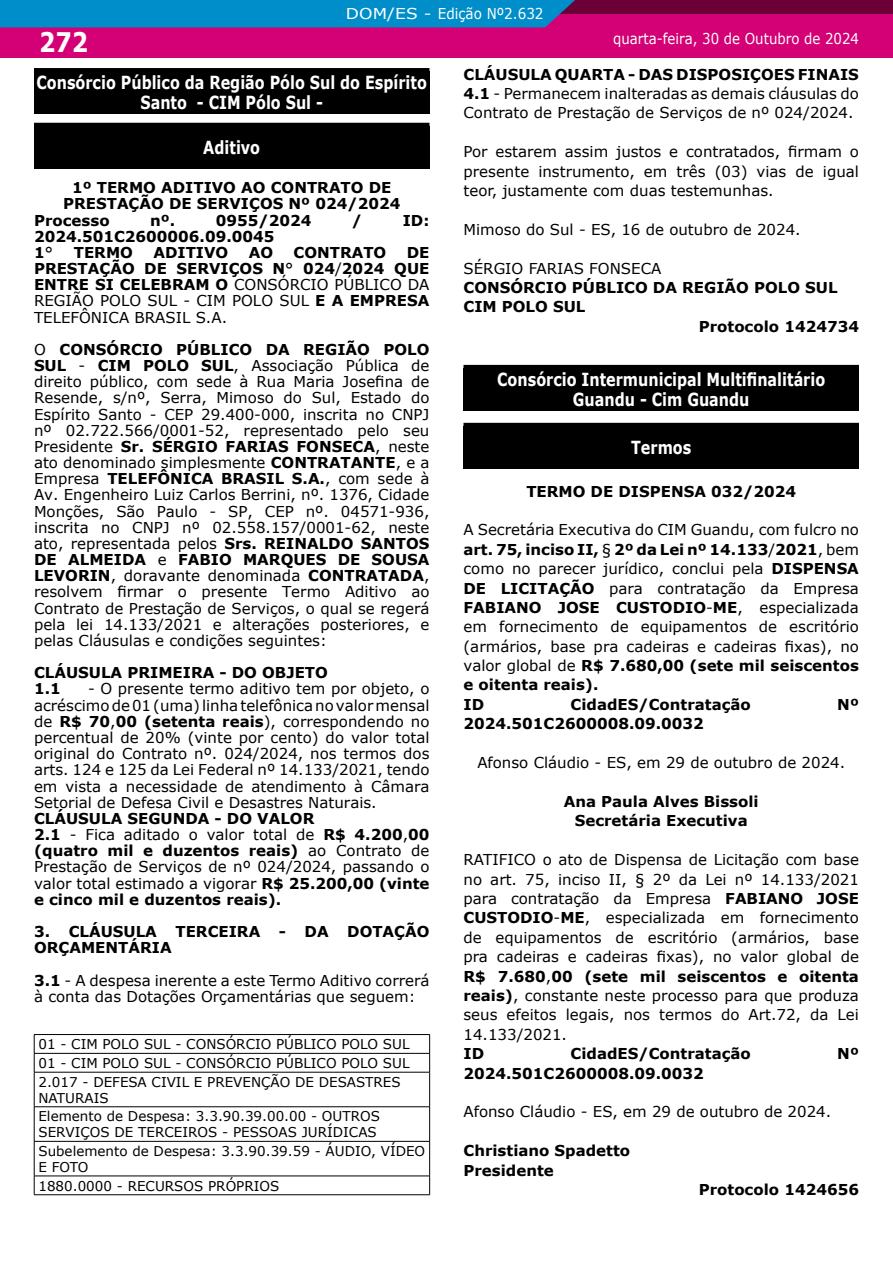
<style>
.page{position:relative;width:893px;height:1263px;background:#fff}
.page>*{position:absolute;margin:0;border:0;box-sizing:border-box;transform-origin:0 0}
.t1{font:700 27px "Verdana";color:#fff;scale:.85 1}
.t2{font:700 18px/19.5px "Verdana";color:#fff;text-align:center;scale:.8 1}
.t3{font:15px/16.2px "Verdana";color:#000;text-align:justify}
.t4{font:700 15px/16.2px "Verdana";color:#000}
.t5{font:15px "Verdana";color:#fff;scale:.89 1}
.t6{font:15px "Verdana";color:#fff;scale:1.14 1}
.t7{font:13.5px/18.9px "Verdana";color:#000}
.s1{font-weight:400}
.s2{font-weight:700}
</style>
<div class="page">
<div style="left:0;top:0;width:893px;height:57px;background:#d40075"></div>
<div style="left:0;top:0;width:893px;height:14px;background:#6b0037"></div>
<div style="left:0;top:0;width:575px;height:27px;background:#008eca"></div>
<div style="left:34px;top:71px;width:395px;height:43px;background:#000"></div>
<div style="left:34px;top:68px;width:395px;height:6px;background:#000"></div>
<div style="left:34px;top:126px;width:395px;height:42px;background:#000"></div>
<div style="left:34px;top:123px;width:395px;height:6px;background:#000"></div>
<svg style="left:35px;top:1052px;width:394px;height:124px"></svg>
<hr style="left:34px;top:1034px;width:396px;height:1px;background:#000">
<hr style="left:34px;top:1053px;width:396px;height:1px;background:#000">
<hr style="left:34px;top:1072px;width:396px;height:1px;background:#000">
<hr style="left:34px;top:1106px;width:396px;height:1px;background:#000">
<hr style="left:34px;top:1141px;width:396px;height:1px;background:#000">
<hr style="left:34px;top:1176px;width:396px;height:1px;background:#000">
<hr style="left:34px;top:1194px;width:396px;height:1px;background:#000">
<svg style="left:34px;top:1035px;width:1px;height:37px"></svg>
<hr style="left:34px;top:1072px;width:1px;height:34px;background:#000">
<hr style="left:34px;top:1107px;width:1px;height:34px;background:#000">
<hr style="left:34px;top:1141px;width:1px;height:35px;background:#000">
<svg style="left:34px;top:1176px;width:1px;height:18px"></svg>
<svg style="left:429px;top:1035px;width:1px;height:37px"></svg>
<hr style="left:429px;top:1072px;width:1px;height:34px;background:#000">
<hr style="left:429px;top:1107px;width:1px;height:34px;background:#000">
<hr style="left:429px;top:1141px;width:1px;height:35px;background:#000">
<svg style="left:429px;top:1176px;width:1px;height:18px"></svg>
<div style="left:463px;top:368px;width:396px;height:42px;background:#000"></div>
<div style="left:463px;top:365px;width:396px;height:6px;background:#000"></div>
<div style="left:463px;top:426px;width:396px;height:42px;background:#000"></div>
<div style="left:463px;top:423px;width:396px;height:6px;background:#000"></div>
<h1 class="t1" style="left:39px;top:23px;width:59px">272</h1>
<p class="t6" style="left:346px;top:3px;width:175px">DOM/ES - Edição Nº2.632</p>
<p class="t5" style="left:613px;top:28px;width:278px">quarta-feira, 30 de Outubro de 2024</p>
<p class="t2" style="left:36px;top:73px;width:490px">Consórcio Público da Região Pólo Sul do Espírito<br>Santo - CIM Pólo Sul -</p>
<p class="t2" style="left:203px;top:137px;width:73px">Aditivo</p>
<p class="t4" style="left:72px;top:179px;width:321px">1º TERMO ADITIVO AO CONTRATO DE</p>
<p class="t4" style="left:63px;top:195px;width:339px">PRESTAÇÃO DE SERVIÇOS Nº 024/2024</p>
<p class="t4" style="left:34px;top:212px;width:77px">Processo</p>
<p class="t4" style="left:150px;top:212px;width:27px">nº.</p>
<p class="t4" style="left:216px;top:212px;width:97px">0955/2024</p>
<p class="t4" style="left:352px;top:212px;width:12px">/</p>
<p class="t4" style="left:403px;top:212px;width:28px">ID:</p>
<p class="t4" style="left:34px;top:228px;width:242px">2024.501C2600006.09.0045<br>1<span class="s1">°</span></p>
<p class="t4" style="left:74px;top:244px;width:61px">TERMO</p>
<p class="t4" style="left:153px;top:244px;width:76px">ADITIVO</p>
<p class="t4" style="left:249px;top:244px;width:26px">AO</p>
<p class="t4" style="left:293px;top:244px;width:94px">CONTRATO</p>
<p class="t3" style="left:34px;top:244px;width:397px;text-indent:373px"><span class="s2">DE PRESTAÇÃO DE SERVIÇOS N</span>° <span class="s2">024</span>/<span class="s2">2024 QUE ENTRE SI CELEBRAM O</span> CONSÓRCIO PÚBLICO DA REGIÃO POLO SUL - CIM POLO SUL <span class="s2">E A EMPRESA </span>TELEFÔNICA BRASIL S.A.</p>
<p class="t3" style="left:34px;top:341px;width:397px">O <span class="s2">CONSÓRCIO PÚBLICO DA REGIÃO POLO SUL</span> - <span class="s2">CIM POLO SUL</span>, Associação Pública de direito público, com sede à Rua Maria Josefina de Resende, s/nº, Serra, Mimoso do Sul, Estado do Espírito Santo - CEP 29.400-000, inscrita no CNPJ nº 02.722.566/0001-52, representado pelo seu Presidente <span class="s2">Sr. SÉRGIO FARIAS FONSECA</span>, neste ato denominado simplesmente <span class="s2">CONTRATANTE</span>, e a Empresa <span class="s2">TELEFÔNICA BRASIL S.A.</span>, com sede à Av. Engenheiro Luiz Carlos Berrini, nº. 1376, Cidade Monções, São Paulo - SP, CEP nº. 04571-936, inscrita no CNPJ nº 02.558.157/0001-62, neste ato, representada pelos <span class="s2">Srs. REINALDO SANTOS DE ALMEIDA</span> e <span class="s2">FABIO MARQUES DE SOUSA LEVORIN</span>, doravante denominada <span class="s2">CONTRATADA</span>, resolvem firmar o presente Termo Aditivo ao Contrato de Prestação de Serviços, o qual se regerá pela lei 14.133/2021 e alterações posteriores, e pelas Cláusulas e condições seguintes:</p>
<p class="t4" style="left:34px;top:664px;width:295px">CLÁUSULA PRIMEIRA - DO OBJETO<br>1.1</p>
<p class="t3" style="left:34px;top:681px;width:397px;text-indent:54px">- O presente termo aditivo tem por objeto, o acréscimo de 01 (uma) linha telefônica no valor mensal de <span class="s2">R$ 70</span>,<span class="s2">00 (setenta reais</span>), correspondendo no percentual de 20% (vinte por cento) do valor total original do Contrato nº. 024/2024, nos termos dos arts. 124 e 125 da Lei Federal nº 14.133/2021, tendo em vista a necessidade de atendimento à Câmara Setorial de Defesa Civil e Desastres Naturais.</p>
<p class="t3" style="left:34px;top:810px;width:397px;text-align:left"><span class="s2">CLÁUSULA SEGUNDA - DO VALOR<br>2.1</span> - Fica aditado o valor total de <span class="s2">R$ 4.200</span>,<span class="s2">00 (quatro mil e duzentos reais)</span> ao Contrato de Prestação de Serviços de nº 024/2024, passando o valor total estimado a vigorar <span class="s2">R$ 25.200,00 (vinte e cinco mil e duzentos reais).</span></p>
<p class="t4" style="left:34px;top:923px;width:397px">3. CLÁUSULA TERCEIRA - DA DOTAÇÃO<br>ORÇAMENTÁRIA</p>
<p class="t3" style="left:34px;top:972px;width:397px"><span class="s2">3.1</span> - A despesa inerente a este Termo Aditivo correrá à conta das Dotações Orçamentárias que seguem:</p>
<p class="t7" style="left:38px;top:1034px;width:373px;text-align:justify">01 - CIM POLO SUL - CONSÓRCIO PÚBLICO POLO SUL 01 - CIM POLO SUL - CONSÓRCIO PÚBLICO POLO SUL 2.017 - DEFESA CIVIL E PREVENÇÃO DE DESASTRES</p>
<p class="t7" style="left:38px;top:1088px;width:343px">NATURAIS<br>Elemento de Despesa: 3.3.90.39.00.00 - OUTROS</p>
<p class="t7" style="left:38px;top:1122px;width:388px">SERVIÇOS DE TERCEIROS - PESSOAS JURÍDICAS<br>Subelemento de Despesa: 3.3.90.39.59 - ÁUDIO, VÍDEO</p>
<p class="t7" style="left:38px;top:1157px;width:242px">E FOTO<br>1880.0000 - RECURSOS PRÓPRIOS</p>
<p class="t3" style="left:463px;top:64px;width:397px;line-height:19.4px"><span class="s2">CLÁUSULA QUARTA - DAS DISPOSIÇOES FINAIS 4.1</span> - Permanecem inalteradas as demais cláusulas do Contrato de Prestação de Serviços de nº 024/2024.</p>
<p class="t3" style="left:463px;top:142px;width:397px;line-height:19.4px">Por estarem assim justos e contratados, firmam o presente instrumento, em três (03) vias de igual teor, justamente com duas testemunhas.</p>
<p class="t3" style="left:463px;top:221px;width:339px">Mimoso do Sul - ES, 16 de outubro de 2024.</p>
<p class="t3" style="left:463px;top:260px;width:199px">SÉRGIO FARIAS FONSECA</p>
<p class="t4" style="left:463px;top:279px;width:376px">CONSÓRCIO PÚBLICO DA REGIÃO POLO SUL</p>
<p class="t4" style="left:463px;top:298px;width:123px">CIM POLO SUL</p>
<p class="t4" style="left:699px;top:318px;width:162px">Protocolo 1424734</p>
<p class="t2" style="left:497px;top:370px;width:412px">Consórcio Intermunicipal Multifinalitário<br>Guandu - Cim Guandu</p>
<p class="t2" style="left:631px;top:437px;width:77px">Termos</p>
<p class="t4" style="left:526px;top:483px;width:271px">TERMO DE DISPENSA 032/2024</p>
<p class="t3" style="left:463px;top:520px;width:397px;line-height:19.4px;text-align:left">A Secretária Executiva do CIM Guandu, com fulcro no <span class="s2">art. 75, inciso II,</span> § <span class="s2">2º da Lei nº 14.133</span>/<span class="s2">2021</span>, bem como no parecer jurídico, conclui pela <span class="s2">DISPENSA DE LICITAÇÃO</span> para contratação da Empresa <span class="s2">FABIANO JOSE CUSTODIO</span>-<span class="s2">ME</span>, especializada em fornecimento de equipamentos de escritório (armários, base pra cadeiras e cadeiras fixas), no valor global de <span class="s2">R$ 7.680,00 (sete mil seiscentos e oitenta reais).<br>ID</span></p>
<p class="t4" style="left:570px;top:696px;width:182px">CidadES/Contratação</p>
<p class="t4" style="left:837px;top:696px;width:23px">Nº</p>
<p class="t4" style="left:463px;top:715px;width:242px">2024.501C2600008.09.0032</p>
<p class="t3" style="left:477px;top:754px;width:369px">Afonso Cláudio - ES, em 29 de outubro de 2024.</p>
<p class="t4" style="left:564px;top:791px;width:196px;line-height:19.4px;text-align:center">Ana Paula Alves Bissoli<br>Secretária Executiva</p>
<p class="t3" style="left:463px;top:850px;width:397px;line-height:19.4px">RATIFICO o ato de Dispensa de Licitação com base no art. 75, inciso II, § 2º da Lei nº 14.133/2021 para contratação da Empresa <span class="s2">FABIANO JOSE CUSTODIO</span>-<span class="s2">ME</span>, especializada em fornecimento de equipamentos de escritório (armários, base pra cadeiras e cadeiras fixas), no valor global de <span class="s2">R$ 7.680</span>,<span class="s2">00 (sete mil seiscentos e oitenta reais)</span>, constante neste processo para que produza seus efeitos legais, nos termos do Art.72, da Lei 14.133/2021.</p>
<p class="t4" style="left:463px;top:1045px;width:22px">ID</p>
<p class="t4" style="left:570px;top:1045px;width:182px">CidadES/Contratação</p>
<p class="t4" style="left:837px;top:1045px;width:23px">Nº</p>
<p class="t4" style="left:463px;top:1065px;width:242px">2024.501C2600008.09.0032</p>
<p class="t3" style="left:463px;top:1104px;width:369px">Afonso Cláudio - ES, em 29 de outubro de 2024.</p>
<p class="t4" style="left:463px;top:1141px;width:168px;line-height:19.4px">Christiano Spadetto<br>Presidente</p>
<p class="t4" style="left:699px;top:1181px;width:162px">Protocolo 1424656</p>
</div>
